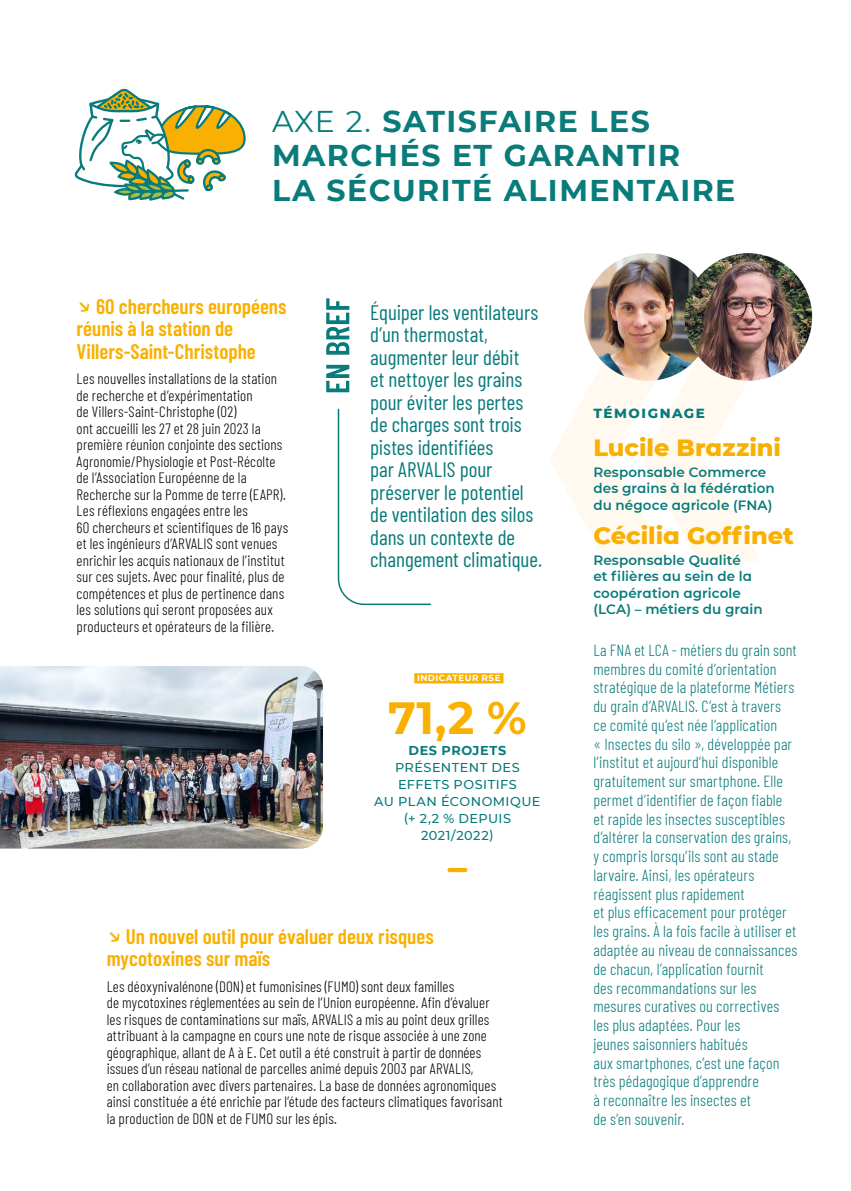
<style>
.page{position:relative;width:851px;height:1191px;background:#fff}
.page>*{position:absolute;margin:0;border:0;box-sizing:border-box;transform-origin:0 0}
.t1{font:700 45px "Montserrat";color:#f9b000}
.t2{font:700 30px/34.5px "Montserrat";letter-spacing:.05em;color:#087b7a}
.t3{font:800 24px "Montserrat";color:#f9b000}
.t4{font:21px/22.5px "Barlow Condensed";color:#087b7a}
.t5{font:600 21px/22.5px "Barlow Condensed";color:#f9b000}
.t6{font:300 16.2px/18.8px "Barlow Condensed";letter-spacing:.01em;color:#087b7a}
.t7{font:300 15px/16.5px "Barlow Condensed";letter-spacing:.01em;color:#000}
.t8{font:600 13.5px/16.5px "Montserrat";letter-spacing:.005em;color:#087b7a}
.t9{font:800 13.5px "Montserrat";letter-spacing:.115em;color:#087b7a}
.t10{font:500 12.9px/17.1px "Montserrat";letter-spacing:.035em;color:#087b7a;text-align:center}
.t11{font:700 12.9px "Montserrat";letter-spacing:.045em;color:#087b7a}
.t12{font:700 8.7px "Montserrat";letter-spacing:.055em;color:#fff}
.s1{font-weight:400}
.s2{font-family:"Montserrat";font-weight:500;font-size:25.5px}
</style>
<div class="page">
<svg style="left:551px;top:357px;width:207px;height:205px;fill:#fff9ef"></svg>
<svg style="left:326px;top:298px;width:23px;height:94px"></svg>
<svg style="left:337px;top:408px;width:94px;height:198px"></svg>
<svg style="left:75px;top:88px;width:171px;height:113px"></svg>
<hr style="left:449px;top:868px;width:16px;height:4px;background:#f9b000">
<div style="left:414px;top:673px;width:89px;height:10px;background:#f9b000"></div>
<img style="left:584px;top:253px;width:127px;height:128px;border-radius:64px">
<img style="left:684px;top:253px;width:128px;height:128px;border-radius:64px">
<img style="left:0;top:666px;width:323px;height:182px">
<h2 class="t2" style="left:272px;top:102px;width:464px"><span class="s1">AXE 2.</span> SATISFAIRE LES<br>MARCHÉS ET GARANTIR<br>LA SÉCURITÉ ALIMENTAIRE</h2>
<h3 class="t5" style="left:77px;top:293px;width:211px"><span class="s2">↘</span> 60 chercheurs européens réunis à la station de<br>Villers-Saint-Christophe</h3>
<p class="t7" style="left:77px;top:369px;width:213px">Les nouvelles installations de la station de recherche et d’expérimentation<br>de Villers-Saint-Christophe (02)<br>ont accueilli les 27 et 28 juin 2023 la première réunion conjointe des sections Agronomie/Physiologie et Post-Récolte de l’Association Européenne de la Recherche sur la Pomme de terre (EAPR).<br>Les réflexions engagées entre les<br>60 chercheurs et scientifiques de 16 pays et les ingénieurs d’ARVALIS sont venues enrichir les acquis nationaux de l’institut sur ces sujets. Avec pour finalité, plus de compétences et plus de pertinence dans les solutions qui seront proposées aux producteurs et opérateurs de la filière.</p>
<p class="t4" style="left:370px;top:299px;width:173px">Équiper les ventilateurs d’un thermostat, augmenter leur débit<br>et nettoyer les grains pour éviter les pertes de charges sont trois pistes identifiées<br>par ARVALIS pour préserver le potentiel de ventilation des silos dans un contexte de changement climatique.</p>
<p class="t12" style="left:417px;top:672px;width:85px">INDICATEUR RSE</p>
<h1 class="t1" style="left:388px;top:685px;width:140px">71,2 %</h1>
<p class="t11" style="left:408px;top:741px;width:99px">DES PROJETS</p>
<p class="t10" style="left:374px;top:758px;width:168px">PRÉSENTENT DES<br>EFFETS POSITIFS<br>AU PLAN ÉCONOMIQUE (+ 2,2 % DEPUIS<br>2021/2022)</p>
<h3 class="t5" style="left:107px;top:923px;width:328px"><span class="s2">↘</span> Un nouvel outil pour évaluer deux risques mycotoxines sur maïs</h3>
<p class="t7" style="left:107px;top:977px;width:397px">Les déoxynivalénone (DON) et fumonisines (FUMO) sont deux familles<br>de mycotoxines réglementées au sein de l’Union européenne. Afin d’évaluer les risques de contaminations sur maïs, ARVALIS a mis au point deux grilles attribuant à la campagne en cours une note de risque associée à une zone géographique, allant de A à E. Cet outil a été construit à partir de données issues d’un réseau national de parcelles animé depuis 2003 par ARVALIS,<br>en collaboration avec divers partenaires. La base de données agronomiques ainsi constituée a été enrichie par l’étude des facteurs climatiques favorisant la production de DON et de FUMO sur les épis.</p>
<p class="t9" style="left:593px;top:403px;width:113px">TÉMOIGNAGE</p>
<h3 class="t3" style="left:593px;top:430px;width:189px">Lucile Brazzini</h3>
<p class="t8" style="left:593px;top:463px;width:183px">Responsable Commerce des grains à la fédération du négoce agricole (FNA)</p>
<h3 class="t3" style="left:593px;top:518px;width:202px">Cécilia Goffinet</h3>
<p class="t8" style="left:593px;top:551px;width:171px">Responsable Qualité<br>et filières au sein de la coopération agricole (LCA) – métiers du grain</p>
<p class="t6" style="left:593px;top:639px;width:205px">La FNA et LCA - métiers du grain sont membres du comité d’orientation stratégique de la plateforme Métiers du grain d’ARVALIS. C’est à travers ce comité qu’est née l’application<br>« Insectes du silo », développée par l’institut et aujourd’hui disponible gratuitement sur smartphone. Elle permet d’identifier de façon fiable<br>et rapide les insectes susceptibles d’altérer la conservation des grains, y compris lorsqu’ils sont au stade larvaire. Ainsi, les opérateurs réagissent plus rapidement<br>et plus efficacement pour protéger les grains. À la fois facile à utiliser et adaptée au niveau de connaissances de chacun, l’application fournit<br>des recommandations sur les mesures curatives ou correctives les plus adaptées. Pour les<br>jeunes saisonniers habitués<br>aux smartphones, c’est une façon très pédagogique d’apprendre<br>à reconnaître les insectes et<br>de s’en souvenir.</p>
</div>
